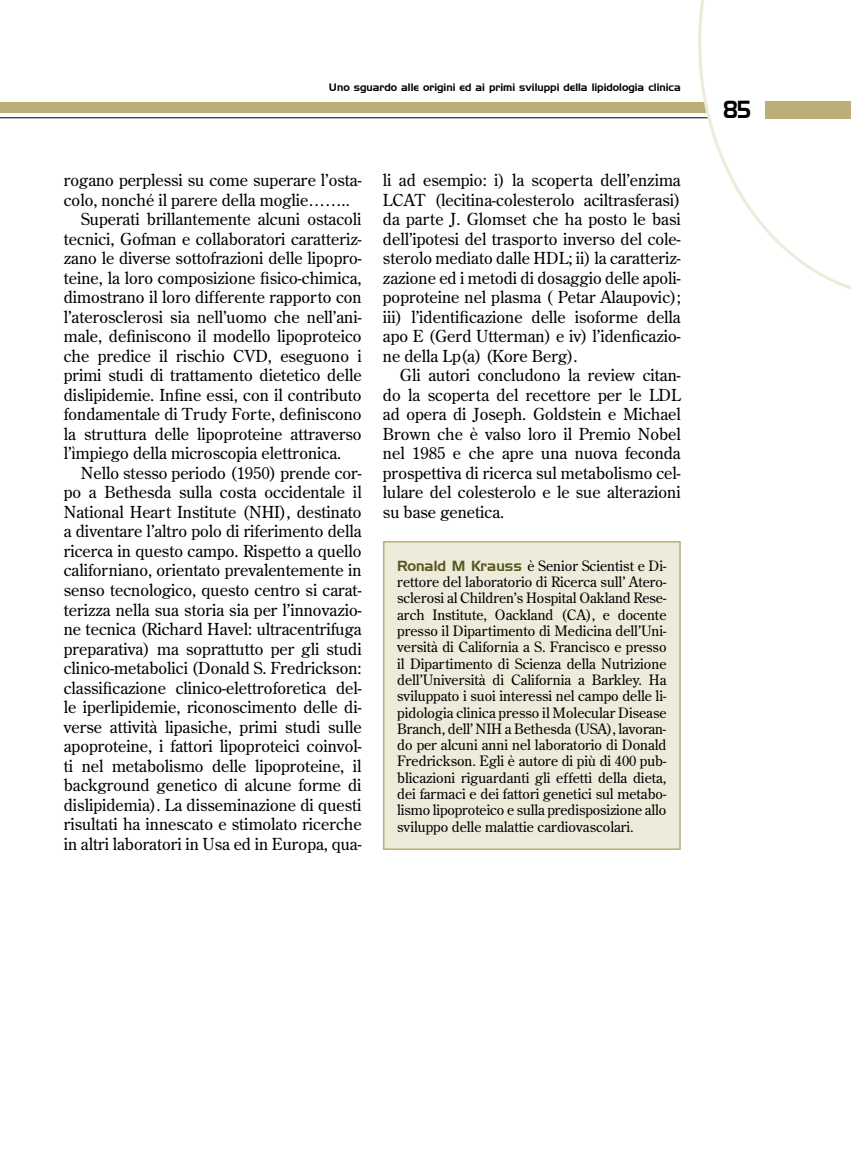
<style>
.page{position:relative;width:851px;height:1149px;background:#fff}
.page>*{position:absolute;margin:0;border:0;box-sizing:border-box;transform-origin:0 0}
.t1{font:24px "Handel Gothic BT";color:#000;scale:.8 1}
.t2{font:16.5px "Century Old Style Std";color:#000}
.t3{font:14.25px/16.2px "Century Old Style Std";color:#000;text-align:justify}
.t4{font:10.5px "Handel Gothic BT";color:#000}
.s1{font-family:"Handel Gothic BT";color:#5a5721}
</style>
<div class="page">
<hr style="left:0;top:117px;width:850px;height:1px;background:#000">
<div style="left:0;top:102px;width:850px;height:11px;background:#bbae78"></div>
<svg style="left:698px;top:0;width:152px;height:289px"></svg>
<div style="left:765px;top:101px;width:85px;height:17px;background:#bbae78"></div>
<div style="left:383px;top:541px;width:297px;height:307px;background:#edebda"></div>
<div style="left:383px;top:541px;width:297px;height:308px;border:2px solid #bbae78"></div>
<p class="t4" style="left:329px;top:81px;width:353px">Uno sguardo alle origini ed ai primi sviluppi della lipidologia clinica</p>
<p class="t2" style="left:64px;top:169px;width:299px">rogano perplessi su come superare l’osta-</p>
<p class="t2" style="left:64px;top:189px;width:287px">colo, nonché il parere della moglie……..</p>
<p class="t2" style="left:81px;top:208px;width:282px">Superati brillantemente alcuni ostacoli</p>
<p class="t2" style="left:64px;top:228px;width:299px">tecnici, Gofman e collaboratori caratteriz-</p>
<p class="t2" style="left:64px;top:247px;width:299px">zano le diverse sottofrazioni delle lipopro-</p>
<p class="t2" style="left:64px;top:267px;width:299px">teine, la loro composizione fisico-chimica,</p>
<p class="t2" style="left:64px;top:286px;width:299px">dimostrano il loro differente rapporto con</p>
<p class="t2" style="left:64px;top:306px;width:299px">l’aterosclerosi sia nell’uomo che nell’ani-</p>
<p class="t2" style="left:64px;top:325px;width:299px">male, definiscono il modello lipoproteico</p>
<p class="t2" style="left:64px;top:345px;width:299px">che predice il rischio CVD, eseguono i</p>
<p class="t2" style="left:64px;top:364px;width:299px">primi studi di trattamento dietetico delle</p>
<p class="t2" style="left:64px;top:384px;width:299px">dislipidemie. Infine essi, con il contributo</p>
<p class="t2" style="left:64px;top:403px;width:299px">fondamentale di Trudy Forte, definiscono</p>
<p class="t2" style="left:64px;top:423px;width:299px">la struttura delle lipoproteine attraverso</p>
<p class="t2" style="left:64px;top:442px;width:279px">l’ìmpiego della microscopia elettronica.</p>
<p class="t2" style="left:81px;top:462px;width:282px">Nello stesso periodo (1950) prende cor-</p>
<p class="t2" style="left:64px;top:481px;width:299px">po a Bethesda sulla costa occidentale il</p>
<p class="t2" style="left:64px;top:501px;width:299px">National Heart Institute (NHI), destinato</p>
<p class="t2" style="left:64px;top:520px;width:299px">a diventare l’altro polo di riferimento della</p>
<p class="t2" style="left:64px;top:540px;width:299px">ricerca in questo campo. Rispetto a quello</p>
<p class="t2" style="left:64px;top:559px;width:299px">californiano, orientato prevalentemente in</p>
<p class="t2" style="left:64px;top:579px;width:299px">senso tecnologico, questo centro si carat-</p>
<p class="t2" style="left:64px;top:598px;width:299px">terizza nella sua storia sia per l’innovazio-</p>
<p class="t2" style="left:64px;top:618px;width:299px">ne tecnica (Richard Havel: ultracentrifuga</p>
<p class="t2" style="left:64px;top:637px;width:299px">preparativa) ma soprattutto per gli studi</p>
<p class="t2" style="left:64px;top:657px;width:299px">clinico-metabolici (Donald S. Fredrickson:</p>
<p class="t2" style="left:64px;top:676px;width:299px">classificazione clinico-elettroforetica del-</p>
<p class="t2" style="left:64px;top:696px;width:299px">le iperlipidemie, riconoscimento delle di-</p>
<p class="t2" style="left:64px;top:715px;width:299px">verse attività lipasiche, primi studi sulle</p>
<p class="t2" style="left:64px;top:735px;width:299px">apoproteine, i fattori lipoproteici coinvol-</p>
<p class="t2" style="left:64px;top:754px;width:299px">ti nel metabolismo delle lipoproteine, il</p>
<p class="t2" style="left:64px;top:774px;width:299px">background genetico di alcune forme di</p>
<p class="t2" style="left:64px;top:793px;width:299px">dislipidemia). La disseminazione di questi</p>
<p class="t2" style="left:64px;top:813px;width:299px">risultati ha innescato e stimolato ricerche</p>
<p class="t2" style="left:64px;top:832px;width:299px">in altri laboratori in Usa ed in Europa, qua-</p>
<p class="t2" style="left:383px;top:169px;width:299px">li ad esempio: i) la scoperta dell’enzima</p>
<p class="t2" style="left:383px;top:189px;width:299px">LCAT (lecitina-colesterolo aciltrasferasi)</p>
<p class="t2" style="left:383px;top:208px;width:299px">da parte J. Glomset che ha posto le basi</p>
<p class="t2" style="left:383px;top:228px;width:299px">dell’ipotesi del trasporto inverso del cole-</p>
<p class="t2" style="left:383px;top:247px;width:299px">sterolo mediato dalle HDL; ii) la caratteriz-</p>
<p class="t2" style="left:383px;top:267px;width:299px">zazione ed i metodi di dosaggio delle apoli-</p>
<p class="t2" style="left:383px;top:286px;width:299px">poproteine nel plasma ( Petar Alaupovic);</p>
<p class="t2" style="left:383px;top:306px;width:299px">iii) l’identificazione delle isoforme della</p>
<p class="t2" style="left:383px;top:325px;width:299px">apo E (Gerd Utterman) e iv) l’idenficazio-</p>
<p class="t2" style="left:383px;top:345px;width:196px">ne della Lp(a) (Kore Berg).</p>
<p class="t2" style="left:400px;top:364px;width:282px">Gli autori concludono la review citan-</p>
<p class="t2" style="left:383px;top:384px;width:299px">do la scoperta del recettore per le LDL</p>
<p class="t2" style="left:383px;top:403px;width:299px">ad opera di Joseph. Goldstein e Michael</p>
<p class="t2" style="left:383px;top:423px;width:299px">Brown che è valso loro il Premio Nobel</p>
<p class="t2" style="left:383px;top:442px;width:299px">nel 1985 e che apre una nuova feconda</p>
<p class="t2" style="left:383px;top:462px;width:299px">prospettiva di ricerca sul metabolismo cel-</p>
<p class="t2" style="left:383px;top:481px;width:299px">lulare del colesterolo e le sue alterazioni</p>
<p class="t2" style="left:383px;top:501px;width:123px">su base genetica.</p>
<p class="t3" style="left:397px;top:557px;width:271px"><span class="s1">Ronald M Krauss</span> è Senior Scientist e Di&shy;rettore del laboratorio di Ricerca sull’ Atero&shy;sclerosi al Children’s Hospital Oakland Rese&shy;arch Institute, Oackland (CA), e docente presso il Dipartimento di Medicina dell’Uni&shy;versità di California a S. Francisco e presso il Dipartimento di Scienza della Nutrizione dell’Università di California a Barkley. Ha sviluppato i suoi interessi nel campo delle li&shy;pidologia clinica presso il Molecular Disease Branch, dell’ NIH a Bethesda (USA), lavoran&shy;do per alcuni anni nel laboratorio di Donald Fredrickson. Egli è autore di più di 400 pub&shy;blicazioni riguardanti gli effetti della dieta, dei farmaci e dei fattori genetici sul metabo&shy;lismo lipoproteico e sulla predisposizione allo sviluppo delle malattie cardiovascolari.</p>
<p class="t1" style="left:723px;top:95px;width:36px">85</p>
</div>
